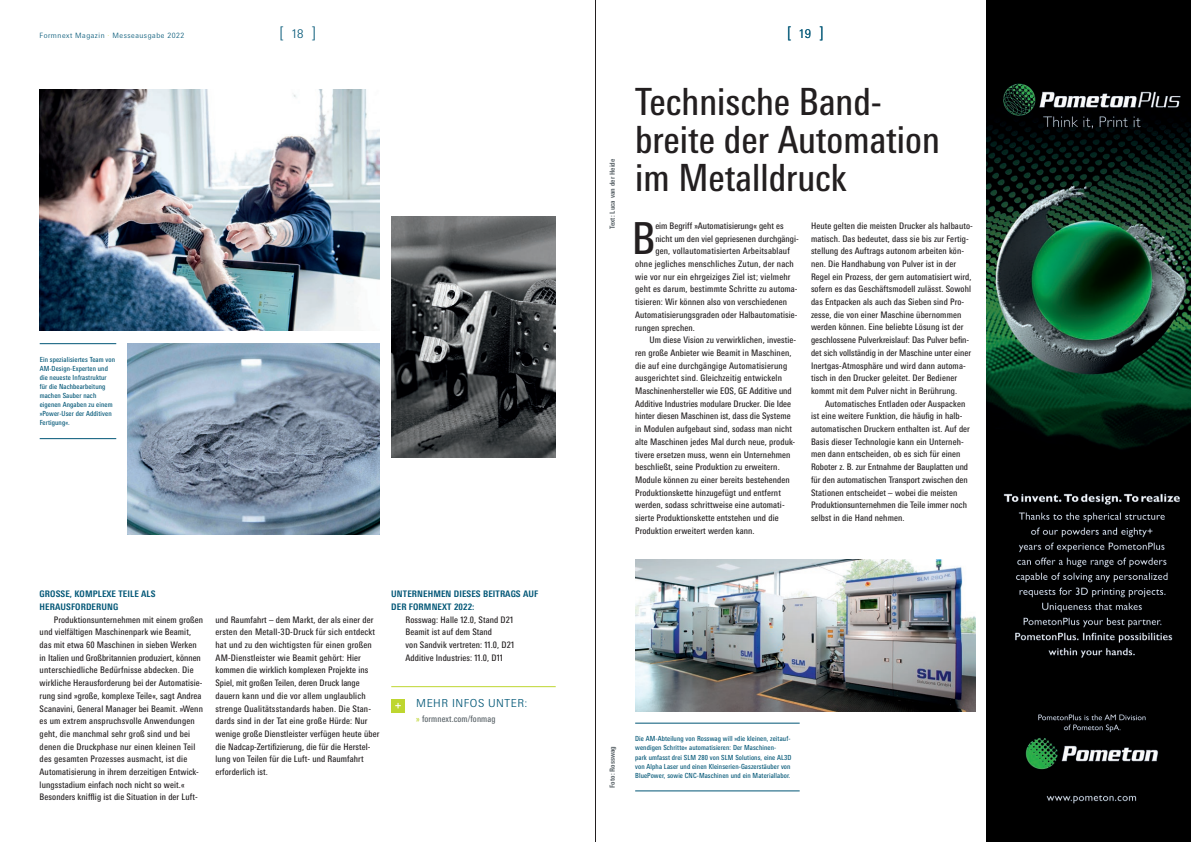
<style>
.page{position:relative;width:1191px;height:842px;background:#fff}
.page>*{position:absolute;margin:0;border:0;box-sizing:border-box;transform-origin:0 0}
.t1{font:condensed 44.1px "Messe Univers";color:#231f20}
.t2{font:condensed 37.5px/38.1px "Messe Univers";color:#231f20}
.t3{font:300 16px "Messe Univers";color:#005676}
.t4{font:300 11px "Messe Univers";letter-spacing:.04em;color:#005676}
.t5{font:condensed 9px/12.7px "Messe Univers";letter-spacing:.01em;color:#231f20}
.t6{font:700 condensed 9px/12.7px "Messe Univers";letter-spacing:.01em;color:#005676}
.t7{font:condensed 9px "Messe Univers";letter-spacing:.01em;color:#576065}
.t8{font:300 7.3px "Messe Univers";letter-spacing:.07em;color:#005676}
.t9{font:condensed 7px/9.1px "Messe Univers";letter-spacing:.015em;color:#005676}
.t10{font:700 condensed 7px "Messe Univers";letter-spacing:.01em;color:#576065}
.s1{color:#bed630}
.s2{font-size:12px}
</style>
<div class="page">
<img style="left:391px;top:216px;width:165px;height:241px">
<img style="left:40px;top:89px;width:340px;height:241px">
<img style="left:128px;top:343px;width:252px;height:191px">
<img style="left:635px;top:559px;width:340px;height:152px">
<img style="left:986px;top:0;width:205px;height:842px">
<hr style="left:40px;top:438px;width:76px;height:1px;background:#005676">
<hr style="left:40px;top:343px;width:76px;height:1px;background:#005676">
<hr style="left:391px;top:686px;width:165px;height:1px;background:#bed630">
<div style="left:391px;top:699px;width:14px;height:13px;background:#bed630"></div>
<svg style="left:395px;top:703px;width:6px;height:5px"></svg>
<hr style="left:635px;top:790px;width:164px;height:1px;background:#005676">
<hr style="left:635px;top:723px;width:164px;height:1px;background:#005676">
<hr style="left:595px;top:0;width:1px;height:842px;background:#231f20">
<p class="t8" style="left:40px;top:31px;width:146px">Formnext Magazin <span class="s1">·</span> Messeausgabe 2022</p>
<h3 class="t3" style="left:279px;top:23px;width:38px">[<span class="s2">18</span>]</h3>
<h3 class="t3" style="left:787px;top:23px;width:38px">[<span class="s2">19</span>]</h3>
<p class="t9" style="left:40px;top:355px;width:77px">Ein spezialisiertes Team von<br>AM-Design-Experten und die neueste Infrastruktur für die Nachbearbeitung machen Sauber nach eigenen Angaben zu einem »Power-User der Additiven<br>Fertigung«.</p>
<p class="t6" style="left:40px;top:587px;width:117px">GROSSE, KOMPLEXE TEILE ALS<br>HERAUSFORDERUNG</p>
<p class="t5" style="left:40px;top:613px;width:165px;text-indent:14px">Produktionsunternehmen mit einem großen und vielfältigen Maschinenpark wie Beamit, das mit etwa 60 Maschinen in sieben Werken in Italien und Großbritannien produziert, können unterschiedliche Bedürfnisse abdecken. Die wirkliche Herausforderung bei der Automatisie&shy;rung sind »große, komplexe Teile«, sagt Andrea Scanavini, General Manager bei Beamit. »Wenn es um extrem anspruchsvolle Anwendungen geht, die manchmal sehr groß sind und bei denen die Druckphase nur einen kleinen Teil des gesamten Prozesses ausmacht, ist die Automatisierung in ihrem derzeitigen Entwick&shy;lungsstadium einfach noch nicht so weit.« Besonders knifflig ist die Situation in der Luft-</p>
<p class="t5" style="left:215px;top:613px;width:165px">und Raumfahrt – dem Markt, der als einer der ersten den Metall-3D-Druck für sich entdeckt hat und zu den wichtigsten für einen großen AM-Dienstleister wie Beamit gehört: Hier kommen die wirklich komplexen Projekte ins Spiel, mit großen Teilen, deren Druck lange dauern kann und die vor allem unglaublich strenge Qualitätsstandards haben. Die Stan&shy;dards sind in der Tat eine große Hürde: Nur wenige große Dienstleister verfügen heute über die Nadcap-Zertifizierung, die für die Herstel&shy;lung von Teilen für die Luft- und Raumfahrt erforderlich ist.</p>
<p class="t6" style="left:391px;top:587px;width:148px">UNTERNEHMEN DIESES BEITRAGS AUF<br>DER FORMNEXT 2022:</p>
<p class="t5" style="left:405px;top:613px;width:110px">Rosswag: Halle 12.0, Stand D21<br>Beamit ist auf dem Stand<br>von Sandvik vertreten: 11.0, D21<br>Additive Industries: 11.0, D11</p>
<p class="t4" style="left:416px;top:696px;width:113px">MEHR INFOS UNTER:</p>
<p class="t7" style="left:416px;top:713px;width:81px"><span class="s1">»</span> formnext.com/fonmag</p>
<p class="t10" style="left:608px;top:229px;width:72px;rotate:-90deg">Text: Luca van der Heide</p>
<h2 class="t2" style="left:635px;top:82px;width:306px">Technische Band&shy;breite der Automation im Metalldruck</h2>
<h1 class="t1" style="left:631px;top:211px;width:25px">B</h1>
<p class="t5" style="left:655px;top:219px;width:130px">eim Begriff »Automatisierung« geht es</p>
<p class="t5" style="left:655px;top:232px;width:145px">nicht um den viel gepriesenen durchgängi-</p>
<p class="t5" style="left:655px;top:245px;width:136px">gen, vollautomatisierten Arbeitsablauf</p>
<p class="t5" style="left:635px;top:257px;width:160px">ohne jegliches menschliches Zutun, der nach</p>
<p class="t5" style="left:635px;top:270px;width:157px">wie vor nur ein ehrgeiziges Ziel ist; vielmehr</p>
<p class="t5" style="left:635px;top:283px;width:164px">geht es darum, bestimmte Schritte zu automa-</p>
<p class="t5" style="left:635px;top:295px;width:153px">tisieren: Wir können also von verschiedenen</p>
<p class="t5" style="left:635px;top:308px;width:164px">Automatisierungsgraden oder Halbautomatisie-</p>
<p class="t5" style="left:635px;top:321px;width:61px">rungen sprechen.</p>
<p class="t5" style="left:649px;top:333px;width:148px">Um diese Vision zu verwirklichen, investie-</p>
<p class="t5" style="left:635px;top:346px;width:158px">ren große Anbieter wie Beamit in Maschinen,</p>
<p class="t5" style="left:635px;top:359px;width:154px">die auf eine durchgängige Automatisierung</p>
<p class="t5" style="left:635px;top:372px;width:148px">ausgerichtet sind. Gleichzeitig entwickeln</p>
<p class="t5" style="left:635px;top:384px;width:158px">Maschinenhersteller wie EOS, GE Additive und</p>
<p class="t5" style="left:635px;top:397px;width:157px">Additive Industries modulare Drucker. Die Idee</p>
<p class="t5" style="left:635px;top:410px;width:157px">hinter diesen Maschinen ist, dass die Systeme</p>
<p class="t5" style="left:635px;top:422px;width:158px">in Modulen aufgebaut sind, sodass man nicht</p>
<p class="t5" style="left:635px;top:435px;width:162px">alte Maschinen jedes Mal durch neue, produk-</p>
<p class="t5" style="left:635px;top:448px;width:157px">tivere ersetzen muss, wenn ein Unternehmen</p>
<p class="t5" style="left:635px;top:460px;width:146px">beschließt, seine Produktion zu erweitern.</p>
<p class="t5" style="left:635px;top:473px;width:156px">Module können zu einer bereits bestehenden</p>
<p class="t5" style="left:635px;top:486px;width:147px">Produktionskette hinzugefügt und entfernt</p>
<p class="t5" style="left:635px;top:499px;width:151px">werden, sodass schrittweise eine automati-</p>
<p class="t5" style="left:635px;top:511px;width:145px">sierte Produktionskette entstehen und die</p>
<p class="t5" style="left:635px;top:524px;width:121px">Produktion erweitert werden kann.</p>
<p class="t5" style="left:811px;top:219px;width:163px">Heute gelten die meisten Drucker als halbauto&shy;matisch. Das bedeutet, dass sie bis zur Fertig&shy;stellung des Auftrags autonom arbeiten kön&shy;nen. Die Handhabung von Pulver ist in der Regel ein Prozess, der gern automatisiert wird, sofern es das Geschäftsmodell zulässt. Sowohl das Entpacken als auch das Sieben sind Pro&shy;zesse, die von einer Maschine übernommen werden können. Eine beliebte Lösung ist der geschlossene Pulverkreislauf: Das Pulver befin&shy;det sich vollständig in der Maschine unter einer Inertgas-Atmosphäre und wird dann automa&shy;tisch in den Drucker geleitet. Der Bediener kommt mit dem Pulver nicht in Berührung.</p>
<p class="t5" style="left:811px;top:397px;width:160px;text-indent:14px">Automatisches Entladen oder Auspacken ist eine weitere Funktion, die häufig in halb&shy;automatischen Druckern enthalten ist. Auf der Basis dieser Technologie kann ein Unterneh&shy;men dann entscheiden, ob es sich für einen Roboter z. B. zur Entnahme der Bauplatten und für den automatischen Transport zwischen den Stationen entscheidet – wobei die meisten Produktionsunternehmen die Teile immer noch selbst in die Hand nehmen.</p>
<p class="t10" style="left:608px;top:788px;width:43px;rotate:-90deg">Foto: Rosswag</p>
<p class="t9" style="left:635px;top:734px;width:158px">Die AM-Abteilung von Rosswag will »die kleinen, zeitauf&shy;wendigen Schritte« automatisieren: Der Maschinen-<br>park umfasst drei SLM 280 von SLM Solutions, eine AL3D von Alpha Laser und einen Kleinserien-Gaszerstäuber von BluePower, sowie CNC-Maschinen und ein Materiallabor.</p>
</div>
